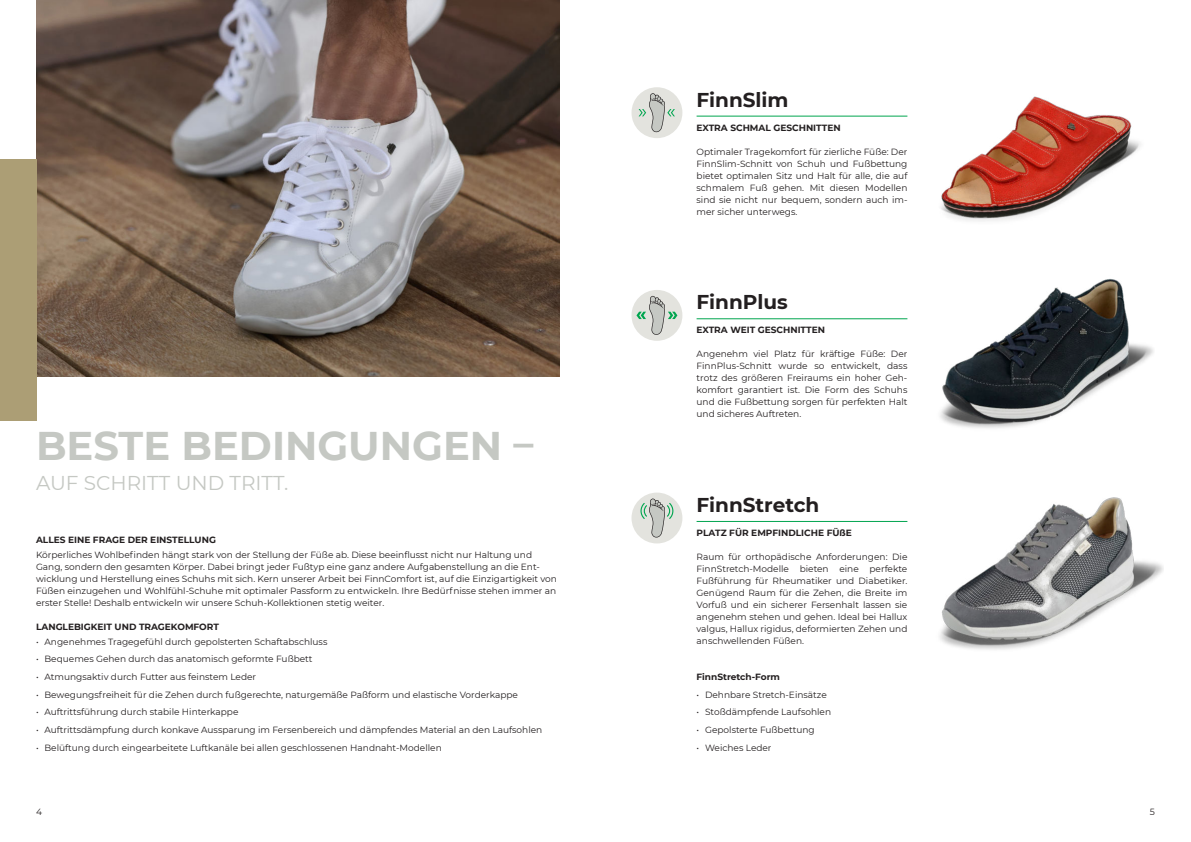
<style>
.page{position:relative;width:1191px;height:842px;background:#fff}
.page>*{position:absolute;margin:0;border:0;box-sizing:border-box;transform-origin:0 0}
.t1{font:700 40px "Montserrat";color:#c5c8c3}
.t2{font:700 20px "Montserrat";color:#231f20}
.t3{font:20px "Montserrat";color:#c5c8c3}
.t4{font:9px/12px "Montserrat";color:#231f20;text-align:justify}
.t5{font:700 9px "Montserrat";color:#231f20}
</style>
<div class="page">
<img style="left:36px;top:0;width:523px;height:376px">
<hr style="left:696px;top:116px;width:211px;height:1px;background:#00a54f">
<hr style="left:696px;top:318px;width:211px;height:1px;background:#00a54f">
<hr style="left:696px;top:521px;width:211px;height:1px;background:#00a54f">
<img style="left:941px;top:96px;width:200px;height:125px">
<img style="left:940px;top:279px;width:214px;height:149px">
<img style="left:939px;top:497px;width:224px;height:153px">
<div style="left:0;top:159px;width:36px;height:262px;background:#ac9e75"></div>
<div style="left:631px;top:290px;width:51px;height:51px;background:#e3e3de;border-radius:50%"></div>
<svg style="left:636px;top:296px;width:41px;height:39px"></svg>
<div style="left:631px;top:87px;width:51px;height:51px;background:#e3e3de;border-radius:50%"></div>
<svg style="left:638px;top:93px;width:37px;height:39px"></svg>
<div style="left:631px;top:493px;width:51px;height:50px;background:#e3e3de;border-radius:50%"></div>
<svg style="left:640px;top:498px;width:33px;height:39px"></svg>
<h2 class="t2" style="left:696px;top:89px;width:94px">FinnSlim</h2>
<p class="t5" style="left:696px;top:123px;width:146px">EXTRA SCHMAL GESCHNITTEN</p>
<p class="t4" style="left:696px;top:145px;width:212px">Optimaler Tragekomfort für zierliche Füße: Der FinnSlim-Schnitt von Schuh und Fußbettung bietet optimalen Sitz und Halt für alle, die auf schmalem Fuß gehen. Mit diesen Modellen sind sie nicht nur bequem, sondern auch im&shy;mer sicher unterwegs.</p>
<h1 class="t1" style="left:36px;top:417px;width:499px">BESTE BEDINGUNGEN –</h1>
<h2 class="t3" style="left:36px;top:469px;width:254px">AUF SCHRITT UND TRITT.</h2>
<p class="t5" style="left:36px;top:535px;width:181px">ALLES EINE FRAGE DER EINSTELLUNG</p>
<p class="t4" style="left:36px;top:548px;width:522px;text-align:left">Körperliches Wohlbefinden hängt stark von der Stellung der Füße ab. Diese beeinflusst nicht nur Haltung und Gang, sondern den gesamten Körper. Dabei bringt jeder Fußtyp eine ganz andere Aufgabenstellung an die Ent&shy;wicklung und Herstellung eines Schuhs mit sich. Kern unserer Arbeit bei FinnComfort ist, auf die Einzigartigkeit von Füßen einzugehen und Wohlfühl-Schuhe mit optimaler Passform zu entwickeln. Ihre Bedürfnisse stehen immer an erster Stelle! Deshalb entwickeln wir unsere Schuh-Kollektionen stetig weiter.</p>
<p class="t5" style="left:36px;top:622px;width:184px">LANGLEBIGKEIT UND TRAGEKOMFORT</p>
<p class="t4" style="left:36px;top:635px;width:293px">• Angenehmes Tragegefühl durch gepolsterten Schaftabschluss</p>
<p class="t4" style="left:36px;top:653px;width:278px">• Bequemes Gehen durch das anatomisch geformte Fußbett</p>
<p class="t4" style="left:36px;top:671px;width:222px">• Atmungsaktiv durch Futter aus feinstem Leder</p>
<p class="t4" style="left:36px;top:688px;width:483px">• Bewegungsfreiheit für die Zehen durch fußgerechte, naturgemäße Paßform und elastische Vorderkappe</p>
<p class="t4" style="left:36px;top:706px;width:204px">• Auftrittsführung durch stabile Hinterkappe</p>
<p class="t4" style="left:36px;top:724px;width:508px">• Auftrittsdämpfung durch konkave Aussparung im Fersenbereich und dämpfendes Material an den Laufsohlen</p>
<p class="t4" style="left:36px;top:741px;width:407px">• Belüftung durch eingearbeitete Luftkanäle bei allen geschlossenen Handnaht-Modellen</p>
<h2 class="t2" style="left:696px;top:291px;width:93px">FinnPlus</h2>
<p class="t5" style="left:696px;top:325px;width:130px">EXTRA WEIT GESCHNITTEN</p>
<p class="t4" style="left:696px;top:348px;width:212px">Angenehm viel Platz für kräftige Füße: Der FinnPlus-Schnitt wurde so entwickelt, dass trotz des größeren Freiraums ein hoher Geh&shy;komfort garantiert ist. Die Form des Schuhs und die Fußbettung sorgen für perfekten Halt und sicheres Auftreten.</p>
<h2 class="t2" style="left:696px;top:494px;width:124px">FinnStretch</h2>
<p class="t5" style="left:696px;top:528px;width:157px">PLATZ FÜR EMPFINDLICHE FÜßE</p>
<p class="t4" style="left:696px;top:551px;width:212px">Raum für orthopädische Anforderungen: Die FinnStretch-Modelle bieten eine perfekte Fußführung für Rheumatiker und Diabetiker.<br>Genügend Raum für die Zehen, die Breite im Vorfuß und ein sicherer Fersenhalt lassen sie angenehm stehen und gehen. Ideal bei Hallux valgus, Hallux rigidus, deformierten Zehen und anschwellenden Füßen.</p>
<p class="t5" style="left:696px;top:672px;width:85px">FinnStretch-Form</p>
<p class="t4" style="left:696px;top:688px;width:132px">• Dehnbare Stretch-Einsätze</p>
<p class="t4" style="left:696px;top:706px;width:136px">• Stoßdämpfende Laufsohlen</p>
<p class="t4" style="left:696px;top:724px;width:120px">• Gepolsterte Fußbettung</p>
<p class="t4" style="left:696px;top:742px;width:76px">• Weiches Leder</p>
<p class="t4" style="left:36px;top:806px;width:7px">4</p>
<p class="t4" style="left:1149px;top:806px;width:7px">5</p>
</div>
